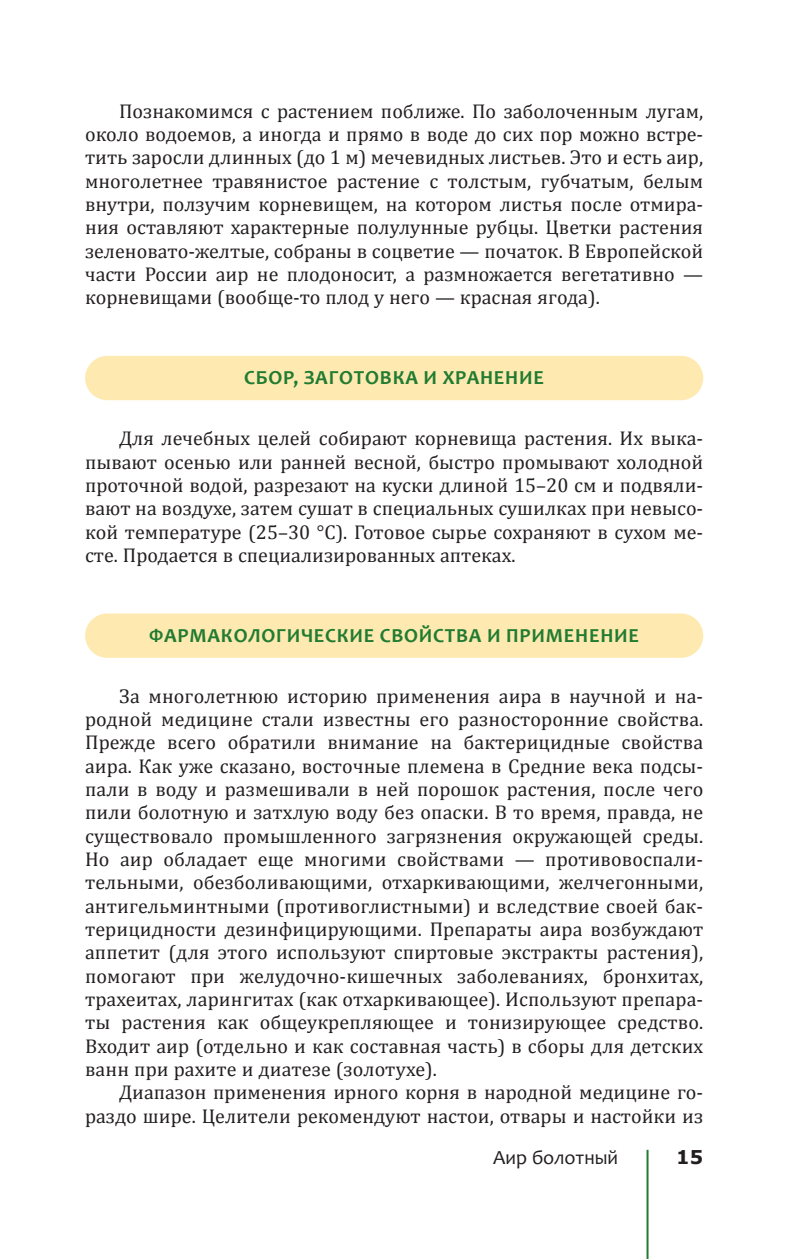
<style>
.page{position:relative;width:811px;height:1259px;background:#fff}
.page>*{position:absolute;margin:0;border:0;box-sizing:border-box;transform-origin:0 0}
.t1{font:20px/23.4px "Cambria";color:#231f20;text-align:justify}
.t2{font:700 20px "Candara";letter-spacing:.04em;color:#217b31}
.t3{font:20px "Candara";color:#231f20}
.t4{font:700 19px "Verdana";color:#231f20}
</style>
<div class="page">
<hr style="left:646px;top:1149px;width:2px;height:110px;background:#217b31">
<div style="left:85px;top:356px;width:618px;height:44px;background:#feeab1;border-radius:22px"></div>
<div style="left:85px;top:613px;width:618px;height:45px;background:#feeab1;border-radius:22px"></div>
<p class="t1" style="left:85px;top:99px;width:619px;text-indent:34px">Познакомимся с растением поближе. По заболоченным лугам, около водоемов, а иногда и прямо в воде до сих пор можно встре&shy;тить заросли длинных (до 1 м) мечевидных листьев. Это и есть аир, многолетнее травянистое растение с толстым, губчатым, белым внутри, ползучим корневищем, на котором листья после отмира&shy;ния оставляют характерные полулунные рубцы. Цветки растения зеленовато-желтые, собраны в соцветие — початок. В Европейской части России аир не плодоносит, а размножается вегетативно — корневищами (вообще-то плод у него — красная ягода).</p>
<p class="t2" style="left:244px;top:365px;width:301px">СБОР, ЗАГОТОВКА И ХРАНЕНИЕ</p>
<p class="t1" style="left:85px;top:426px;width:619px;text-indent:34px">Для лечебных целей собирают корневища растения. Их выка&shy;пывают осенью или ранней весной, быстро промывают холодной проточной водой, разрезают на куски длиной 15–20 см и подвяли&shy;вают на воздухе, затем сушат в специальных сушилках при невысо&shy;кой температуре (25–30 °С). Готовое сырье сохраняют в сухом ме&shy;сте. Продается в специализированных аптеках.</p>
<p class="t2" style="left:149px;top:623px;width:491px">ФАРМАКОЛОГИЧЕСКИЕ СВОЙСТВА И ПРИМЕНЕНИЕ</p>
<p class="t1" style="left:85px;top:684px;width:620px;text-indent:34px">За многолетнюю историю применения аира в научной и на&shy;родной медицине стали известны его разносторонние свойства.<br>Прежде всего обратили внимание на бактерицидные свойства аира. Как уже сказано, восточные племена в Средние века подсы&shy;пали в воду и размешивали в ней порошок растения, после чего пили болотную и затхлую воду без опаски. В то время, правда, не существовало промышленного загрязнения окружающей среды.<br>Но аир обладает еще многими свойствами — противовоспали&shy;тельными, обезболивающими, отхаркивающими, желчегонными, антигельминтными (противоглистными) и вследствие своей бак&shy;терицидности дезинфицирующими. Препараты аира возбуждают аппетит (для этого используют спиртовые экстракты растения), помогают при желудочно-кишечных заболеваниях, бронхитах, трахеитах, ларингитах (как отхаркивающее). Используют препара&shy;ты растения как общеукрепляющее и тонизирующее средство.<br>Входит аир (отдельно и как составная часть) в сборы для детских ванн при рахите и диатезе (золотухе).</p>
<p class="t1" style="left:85px;top:1080px;width:619px;text-align:right">Диапазон применения ирного корня в народной медицине го&shy;раздо шире. Целители рекомендуют настои, отвары и настойки из</p>
<p class="t3" style="left:493px;top:1145px;width:126px">Аир болотный</p>
<p class="t4" style="left:676px;top:1146px;width:29px">15</p>
</div>
